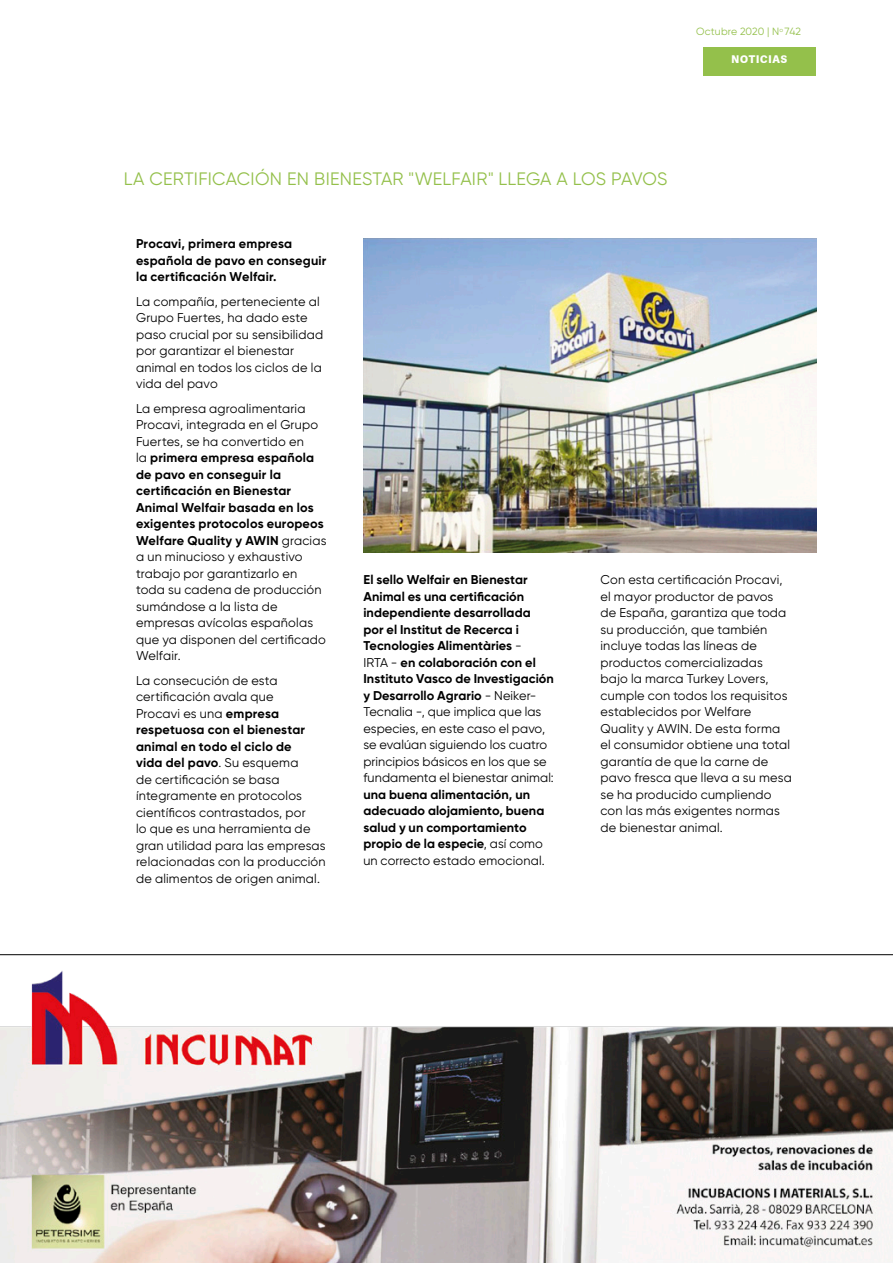
<style>
.page{position:relative;width:893px;height:1263px;background:#fff}
.page>*{position:absolute;margin:0;border:0;box-sizing:border-box;transform-origin:0 0}
.Texto_básico{font:18px "Gilroy";letter-spacing:.01em;color:#94c04b}
.Texto_básico-2{font:12.75px/16.5px "Gilroy";letter-spacing:.015em;color:#000}
.Texto_básico-3{font:700 12.75px/16.5px "Gilroy";letter-spacing:.005em;color:#000}
.t1{font:10.5px "Gilroy";letter-spacing:.005em;color:#94c04b}
.t2{font:800 10.5px "Adelle Sans";letter-spacing:.07em;color:#fff}
.s1{font-weight:700}
.s2{font-weight:400}
</style>
<div class="page">
<div style="left:703px;top:47px;width:113px;height:28px;background:#94c04b"></div>
<img style="left:363px;top:238px;width:453px;height:315px">
<img style="left:0;top:955px;width:893px;height:308px">
<hr style="left:0;top:954px;width:893px;height:1px;background:#000">
<p class="t1" style="left:696px;top:25px;width:106px">Octubre 2020 | N<sup>o</sup> 742</p>
<p class="Texto_básico" style="left:124px;top:168px;width:545px">LA CERTIFICACIÓN EN BIENESTAR "WELFAIR" LLEGA A LOS PAVOS</p>
<p class="t2" style="left:732px;top:53px;width:57px">NOTICIAS</p>
<p class="Texto_básico-3" style="left:136px;top:236px;width:192px">Procavi, primera empresa española de pavo en conseguir la certificación Welfair.</p>
<p class="Texto_básico-2" style="left:136px;top:293px;width:189px">La compañía, perteneciente al<br>Grupo Fuertes, ha dado este paso crucial por su sensibilidad por garantizar el bienestar animal en todos los ciclos de la vida del pavo</p>
<p class="Texto_básico-2" style="left:136px;top:400px;width:192px">La empresa agroalimentaria<br>Procavi, integrada en el Grupo<br>Fuertes, se ha convertido en<br>la <span class="s1">primera empresa española de pavo en conseguir la certificación en Bienestar<br>Animal Welfair basada en los exigentes protocolos europeos<br>Welfare Quality y AWIN</span> gracias a un minucioso y exhaustivo trabajo por garantizarlo en toda su cadena de producción sumándose a la lista de empresas avícolas españolas que ya disponen del certificado<br>Welfair.</p>
<p class="Texto_básico-2" style="left:136px;top:672px;width:191px">La consecución de esta certificación avala que<br>Procavi es una <span class="s1">empresa respetuosa con el bienestar animal en todo el ciclo de<br>vida del pavo</span>. Su esquema<br>de certificación se basa íntegramente en protocolos científicos contrastados, por<br>lo que es una herramienta de gran utilidad para las empresas relacionadas con la producción de alimentos de origen animal.</p>
<p class="Texto_básico-3" style="left:363px;top:571px;width:192px">El sello Welfair en Bienestar<br>Animal es una certificación independiente desarrollada por el Institut de Recerca i<br>Tecnologies Alimentàries <span class="s2">-<br>IRTA -</span> en colaboración con el<br>Instituto Vasco de Investigación y Desarrollo Agrario <span class="s2">- Neiker-<br>Tecnalia -, que implica que las especies, en este caso el pavo, se evalúan siguiendo los cuatro principios básicos en los que se fundamenta el bienestar animal: </span>una buena alimentación, un adecuado alojamiento, buena salud y un comportamiento propio de la especie<span class="s2">, así como un correcto estado emocional.</span></p>
<p class="Texto_básico-2" style="left:600px;top:571px;width:193px">Con esta certificación Procavi, el mayor productor de pavos de España, garantiza que toda su producción, que también incluye todas las líneas de productos comercializadas bajo la marca Turkey Lovers, cumple con todos los requisitos establecidos por Welfare<br>Quality y AWIN. De esta forma el consumidor obtiene una total garantía de que la carne de pavo fresca que lleva a su mesa se ha producido cumpliendo con las más exigentes normas de bienestar animal.</p>
</div>
